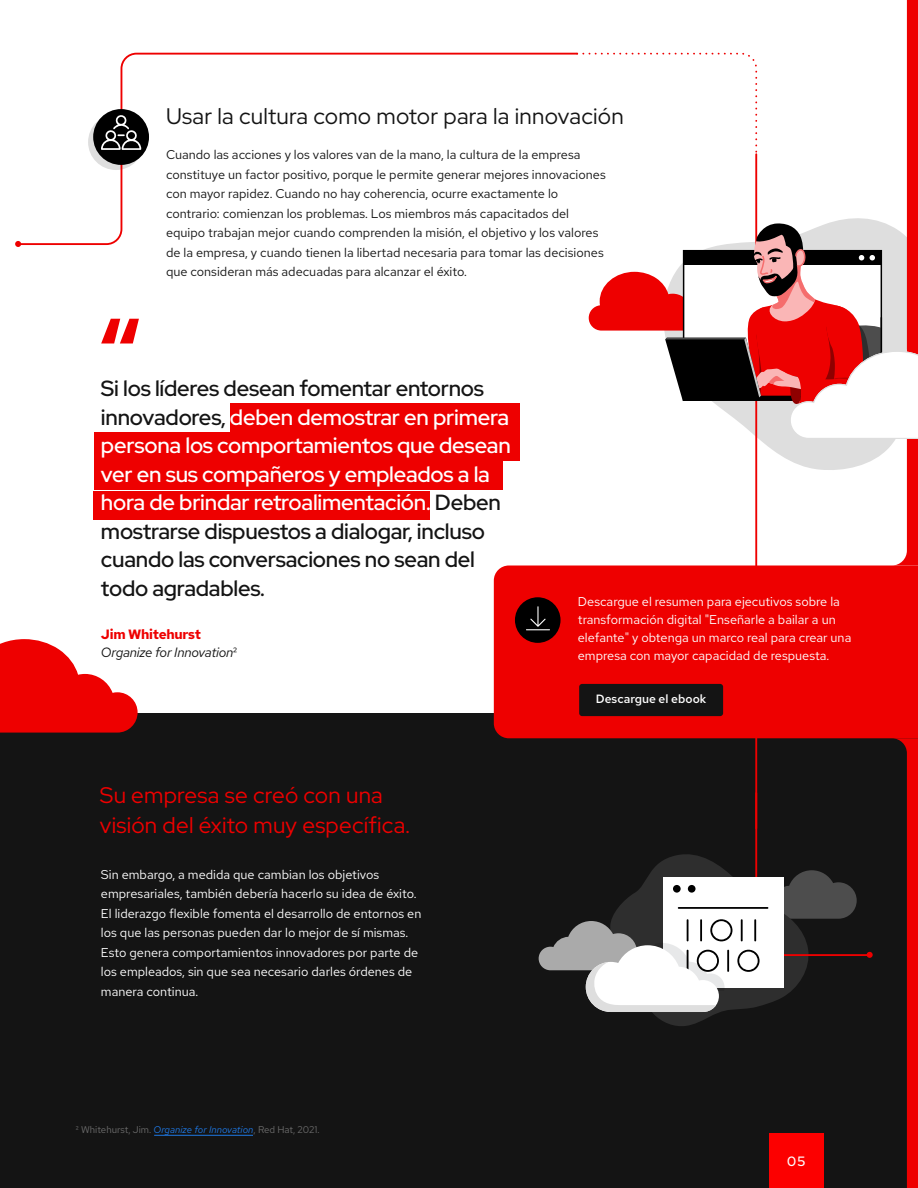
<style>
.page{position:relative;width:918px;height:1188px;background:#fff}
.page>*{position:absolute;margin:0;border:0;box-sizing:border-box;transform-origin:0 0}
.t1{font:22.5px/30px "Red Hat Display";letter-spacing:.01em;color:#e00}
.t2{font:22.5px "Red Hat Display";letter-spacing:.01em;color:#141414}
.t3{font:500 21.9px/28.5px "Red Hat Display";letter-spacing:-.01em;color:#141414}
.t4{font:italic 13.5px/18px "Red Hat Text";letter-spacing:-.02em;color:#141414}
.t5{font:500 13.5px "Red Hat Display";color:#fff}
.t6{font:12.75px/19.5px "Red Hat Text";color:#fff}
.t7{font:12.75px/19.5px "Red Hat Text";color:#141414}
.t8{font:500 12px "Red Hat Text";color:#fff}
.t9{font:9.75px "Red Hat Text";color:#6c6c6c}
.s1{color:#fff}
.s2{font-weight:700;font-style:normal;color:#e00}
.s3{font-style:normal}
.s4{font-style:italic;color:#1e78e4}
</style>
<div class="page">
<div style="left:94px;top:491px;width:336px;height:29px;background:#e00"></div>
<div style="left:94px;top:461px;width:408px;height:29px;background:#e00"></div>
<div style="left:0;top:713px;width:918px;height:475px;background:#141414"></div>
<div style="left:230px;top:403px;width:289px;height:28px;background:#e00"></div>
<div style="left:94px;top:432px;width:425px;height:28px;background:#e00"></div>
<hr style="left:755px;top:154px;width:2px;height:674px;background:#e00">
<svg style="left:21px;top:52px;width:554px;height:193px"></svg>
<svg style="left:0;top:639px;width:138px;height:94px"></svg>
<div style="left:769px;top:1133px;width:55px;height:55px;background:#fc0000"></div>
<div style="left:93px;top:109px;width:56px;height:56px;background:#000;border-radius:50%"></div>
<svg style="left:15px;top:241px;width:6px;height:6px"></svg>
<svg style="left:101px;top:319px;width:38px;height:24px"></svg>
<div style="left:494px;top:566px;width:424px;height:172px;background:#e00"></div>
<div style="left:515px;top:597px;width:46px;height:46px;background:#000;border-radius:50%"></div>
<svg style="left:526px;top:606px;width:24px;height:24px"></svg>
<svg style="left:892px;top:738px;width:26px;height:450px"></svg>
<svg style="left:539px;top:791px;width:334px;height:235px"></svg>
<svg style="left:575px;top:0;width:343px;height:566px"></svg>
<svg style="left:101px;top:114px;width:40px;height:36px"></svg>
<hr style="left:154px;top:1135px;width:99px;height:1px;background:#1e78e4">
<div style="left:579px;top:684px;width:144px;height:32px;background:#141414;border-radius:3px"></div>
<h1 class="t2" style="left:166px;top:101px;width:459px">Usar la cultura como motor para la innovación</h1>
<p class="t7" style="left:166px;top:145px;width:441px">Cuando las acciones y los valores van de la mano, la cultura de la empresa constituye un factor positivo, porque le permite generar mejores innovaciones con mayor rapidez. Cuando no hay coherencia, ocurre exactamente lo contrario: comienzan los problemas. Los miembros más capacitados del equipo trabajan mejor cuando comprenden la misión, el objetivo y los valores de la empresa, y cuando tienen la libertad necesaria para tomar las decisiones que consideran más adecuadas para alcanzar el éxito.</p>
<p class="t3" style="left:101px;top:374px;width:411px">Si los líderes desean fomentar entornos innovadores, <span class="s1">deben demostrar en primera persona los comportamientos que desean ver en sus compañeros y empleados a la hora de brindar retroalimentación.</span> Deben mostrarse dispuestos a dialogar, incluso cuando las conversaciones no sean del todo agradables.</p>
<p class="t4" style="left:101px;top:625px;width:138px"><span class="s2">Jim Whitehurst<br></span>Organize for Innovation<span class="s3">²</span></p>
<h1 class="t1" style="left:100px;top:780px;width:312px">Su empresa se creó con una visión del éxito muy específica.</h1>
<p class="t6" style="left:101px;top:864px;width:322px">Sin embargo, a medida que cambian los objetivos empresariales, también debería hacerlo su idea de éxito.<br>El liderazgo flexible fomenta el desarrollo de entornos en los que las personas pueden dar lo mejor de sí mismas.<br>Esto genera comportamientos innovadores por parte de los empleados, sin que sea necesario darles órdenes de manera continua.</p>
<p class="t9" style="left:76px;top:1124px;width:245px">² Whitehurst, Jim. <span class="s4">Organize for Innovation</span>, Red Hat, 2021.</p>
<p class="t6" style="left:578px;top:593px;width:275px;line-height:18px">Descargue el resumen para ejecutivos sobre la transformación digital "Enseñarle a bailar a un elefante" y obtenga un marco real para crear una empresa con mayor capacidad de respuesta.</p>
<p class="t8" style="left:596px;top:691px;width:112px">Descargue el ebook</p>
<p class="t5" style="left:787px;top:1153px;width:20px">05</p>
</div>
